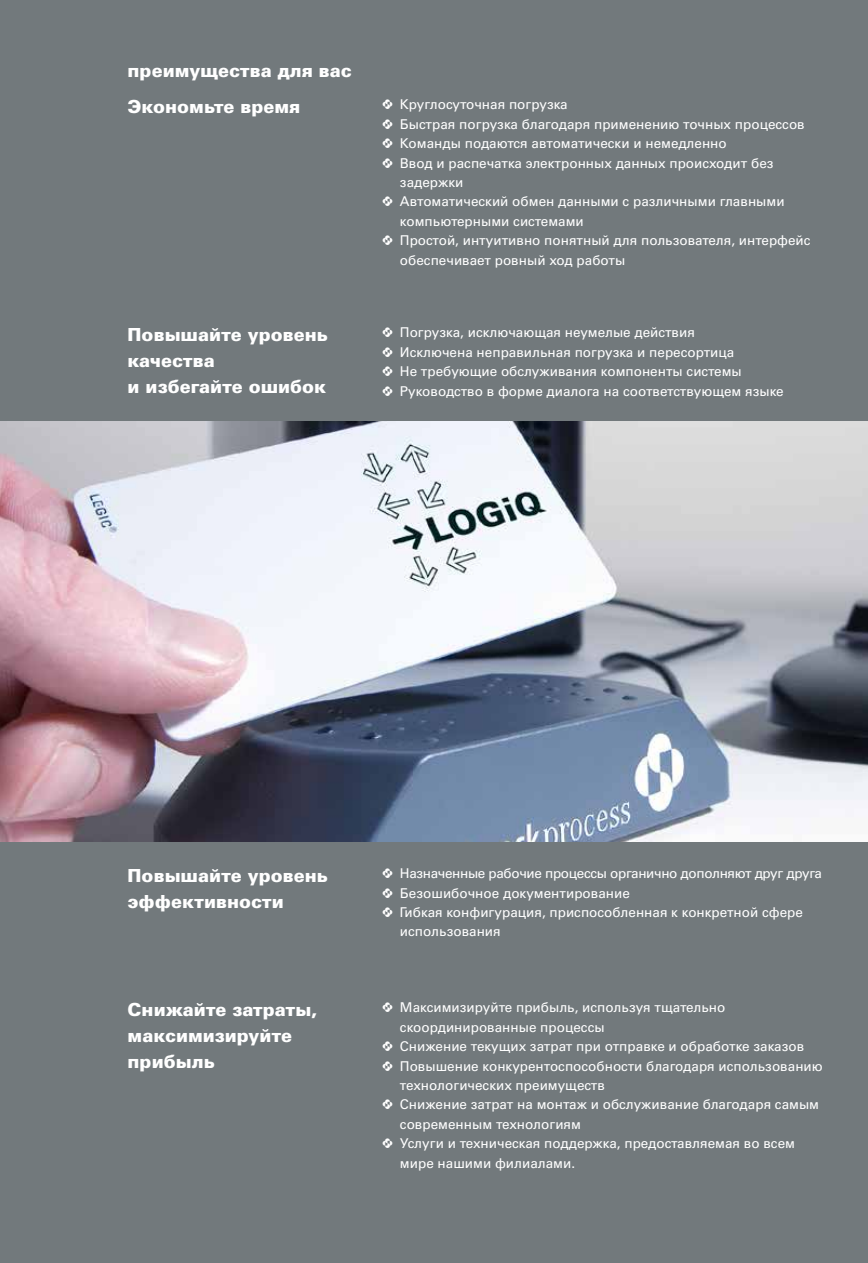
<style>
.page{position:relative;width:868px;height:1263px;background:#fff}
.page>*{position:absolute;margin:0;border:0;box-sizing:border-box;transform-origin:0 0}
.t1{font:900 18px/26px "Univers Cyr";color:#fff}
.t2{font:13.5px/19.5px "Univers Cyr";color:#fff}
.t3{font:13.5px "Univers Cyr";letter-spacing:-.025em;color:#fff}
.s1{font-family:"TRY2"}
</style>
<div class="page">
<div style="left:0;top:0;width:867px;height:1263px;background:#72797c"></div>
<img style="left:0;top:421px;width:867px;height:421px">
<h1 class="t1" style="left:128px;top:57px;width:226px">преимущества для вас</h1>
<h1 class="t1" style="left:128px;top:93px;width:174px">Экономьте время</h1>
<p class="t2" style="left:383px;top:95px;width:186px"><span class="s1">•</span> Круглосуточная погрузка</p>
<p class="t2" style="left:383px;top:114px;width:423px"><span class="s1">•</span> Быстрая погрузка благодаря применению точных процессов</p>
<p class="t2" style="left:383px;top:133px;width:345px"><span class="s1">•</span> Команды подаются автоматически и немедленно</p>
<p class="t2" style="left:400px;top:153px;width:375px;text-indent:-17px"><span class="s1">•</span> Ввод и распечатка электронных данных происходит без задержки</p>
<p class="t2" style="left:400px;top:192px;width:386px;text-indent:-17px"><span class="s1">•</span> Автоматический обмен данными с различными главными компьютерными системами</p>
<p class="t2" style="left:400px;top:231px;width:412px;text-indent:-17px"><span class="s1">•</span> Простой, интуитивно понятный для пользователя, интерфейс обеспечивает ровный ход работы</p>
<h1 class="t1" style="left:128px;top:321px;width:202px">Повышайте уровень качества<br>и избегайте ошибок</h1>
<p class="t2" style="left:383px;top:323px;width:313px"><span class="s1">•</span> Погрузка, исключающая неумелые действия</p>
<p class="t2" style="left:383px;top:342px;width:353px"><span class="s1">•</span> Исключена неправильная погрузка и пересортица</p>
<p class="t2" style="left:383px;top:361px;width:360px"><span class="s1">•</span> Не требующие обслуживания компоненты системы</p>
<p class="t2" style="left:383px;top:381px;width:402px"><span class="s1">•</span> Руководство в форме диалога на соответствующем языке</p>
<h1 class="t1" style="left:128px;top:862px;width:202px">Повышайте уровень эффективности</h1>
<h1 class="t1" style="left:128px;top:996px;width:191px">Снижайте затраты, максимизируйте прибыль</h1>
<p class="t3" style="left:383px;top:865px;width:440px"><span class="s1">•</span> Назначенные рабочие процессы органично дополняют друг друга</p>
<p class="t2" style="left:383px;top:883px;width:248px"><span class="s1">•</span> Безошибочное документирование</p>
<p class="t2" style="left:400px;top:902px;width:404px;text-indent:-17px"><span class="s1">•</span> Гибкая конфигурация, приспособленная к конкретной сфере использования</p>
<p class="t2" style="left:400px;top:997px;width:327px;text-indent:-17px"><span class="s1">•</span> Максимизируйте прибыль, используя тщательно скоординированные процессы</p>
<p class="t2" style="left:383px;top:1036px;width:423px"><span class="s1">•</span> Снижение текущих затрат при отправке и обработке заказов</p>
<p class="t2" style="left:400px;top:1056px;width:424px;text-indent:-17px"><span class="s1">•</span> Повышение конкурентоспособности благодаря использованию технологических преимуществ</p>
<p class="t2" style="left:400px;top:1095px;width:420px;text-indent:-17px"><span class="s1">•</span> Снижение затрат на монтаж и обслуживание благодаря самым современным технологиям</p>
<p class="t2" style="left:400px;top:1133px;width:396px;text-indent:-17px"><span class="s1">•</span> Услуги и техническая поддержка, предоставляемая во всем мире нашими филиалами.</p>
</div>
